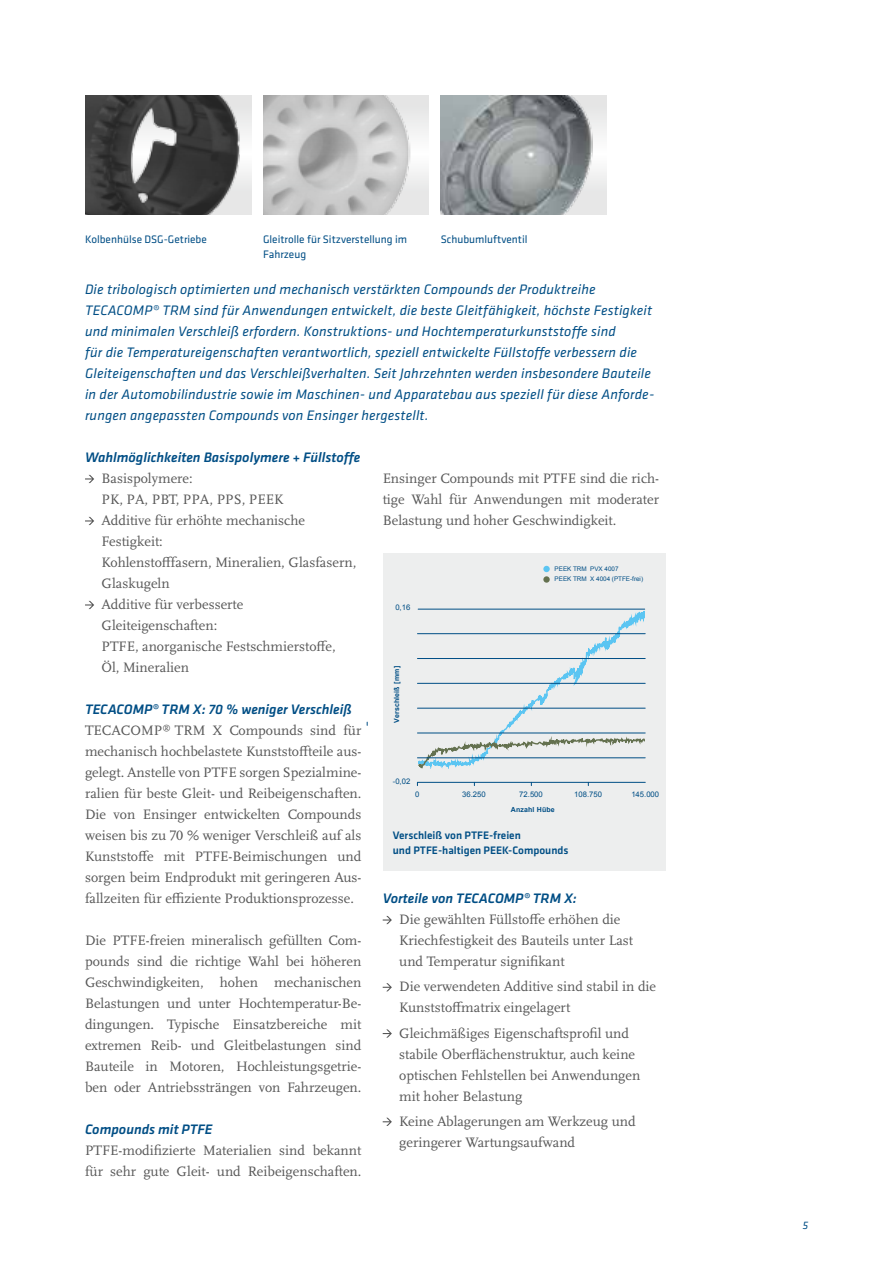
<style>
.page{position:relative;width:893px;height:1263px;background:#fff}
.page>*{position:absolute;margin:0;border:0;box-sizing:border-box;transform-origin:0 0}
.t1{font:14.25px/21px "Scala Pro";color:#565656}
.t2{font:italic 14.25px/21px "Klavika";letter-spacing:.01em;color:#004e85}
.t3{font:italic 500 14.25px "Klavika";color:#004e85}
.t4{font:11.25px/15px "Klavika";color:#004e85}
.t5{font:500 11.25px/15px "Klavika";color:#004e85}
.t6{font:italic 11.25px "Klavika";color:#004e85}
.t7{font:7.65px "Arial";color:#004e85}
.t8{font:700 7.05px "Arial";letter-spacing:.02em;color:#004e85}
.t9{font:6.3px/10.5px "Arial";color:#004e85}
</style>
<div class="page">
<img style="left:441px;top:95px;width:165px;height:119px">
<img style="left:263px;top:95px;width:166px;height:119px">
<img style="left:85px;top:95px;width:166px;height:119px">
<svg style="left:85px;top:475px;width:9px;height:8px"></svg>
<svg style="left:85px;top:517px;width:9px;height:8px"></svg>
<svg style="left:85px;top:601px;width:9px;height:8px"></svg>
<svg style="left:383px;top:916px;width:9px;height:8px"></svg>
<svg style="left:383px;top:983px;width:9px;height:8px"></svg>
<svg style="left:383px;top:1029px;width:9px;height:9px"></svg>
<svg style="left:383px;top:1118px;width:9px;height:8px"></svg>
<div style="left:383px;top:553px;width:282px;height:317px;background:#edeeee"></div>
<div style="left:543px;top:566px;width:7px;height:6px;background:#5bc5f2;border-radius:50%"></div>
<svg style="left:543px;top:576px;width:7px;height:7px"></svg>
<hr style="left:417px;top:782px;width:228px;height:1px;background:#004e85">
<svg style="left:418px;top:608px;width:227px;height:161px"></svg>
<hr style="left:417px;top:757px;width:228px;height:1px;background:#004e85">
<hr style="left:417px;top:733px;width:228px;height:1px;background:#004e85">
<hr style="left:417px;top:708px;width:228px;height:1px;background:#004e85">
<hr style="left:417px;top:683px;width:228px;height:1px;background:#004e85">
<hr style="left:417px;top:658px;width:228px;height:1px;background:#004e85">
<hr style="left:417px;top:633px;width:228px;height:1px;background:#004e85">
<p class="t4" style="left:85px;top:231px;width:123px">Kolbenhülse DSG-Getriebe</p>
<p class="t4" style="left:263px;top:231px;width:146px">Gleitrolle für Sitzverstellung im<br>Fahrzeug</p>
<p class="t4" style="left:441px;top:231px;width:88px">Schubumluftventil</p>
<p class="t2" style="left:85px;top:279px;width:571px">Die tribologisch optimierten und mechanisch verstärkten Compounds der Produktreihe TECACOMP® TRM sind für Anwendungen entwickelt, die beste Gleitfähigkeit, höchste Festigkeit und minimalen Verschleiß erfordern. Konstruktions- und Hochtemperaturkunststoffe sind<br>für die Temperatureigenschaften verantwortlich, speziell entwickelte Füllstoffe verbessern die Gleiteigenschaften und das Verschleißverhalten. Seit Jahrzehnten werden insbesondere Bauteile in der Automobilindustrie sowie im Maschinen- und Apparatebau aus speziell für diese Anforde&shy;rungen angepassten Compounds von Ensinger hergestellt.</p>
<p class="t3" style="left:85px;top:448px;width:277px">Wahlmöglichkeiten Basispolymere + Füllstoffe</p>
<p class="t1" style="left:102px;top:468px;width:256px">Basispolymere:<br>PK, PA, PBT, PPA, PPS, PEEK<br>Additive für erhöhte mechanische<br>Festigkeit:<br>Kohlenstofffasern, Mineralien, Glasfasern,<br>Glaskugeln<br>Additive für verbesserte<br>Gleiteigenschaften:<br>PTFE, anorganische Festschmierstoffe,<br>Öl, Mineralien</p>
<p class="t3" style="left:85px;top:700px;width:268px">TECACOMP® TRM X: 70 % weniger Verschleiß</p>
<p class="t1" style="left:85px;top:720px;width:278px;text-align:justify">TECACOMP<sup>®</sup> TRM X Compounds sind für mechanisch hochbelastete Kunststoffteile aus&shy;gelegt. Anstelle von PTFE sorgen Spezialmine&shy;ralien für beste Gleit- und Reibeigenschaften.<br>Die von Ensinger entwickelten Compounds weisen bis zu 70 % weniger Verschleiß auf als Kunststoffe mit PTFE-Beimischungen und sorgen beim Endprodukt mit geringeren Aus&shy;fallzeiten für effiziente Produktionsprozesse.</p>
<p class="t1" style="left:85px;top:930px;width:278px;text-align:justify">Die PTFE-freien mineralisch gefüllten Com&shy;pounds sind die richtige Wahl bei höheren Geschwindigkeiten, hohen mechanischen Belastungen und unter Hochtemperatur-Be&shy;dingungen. Typische Einsatzbereiche mit extremen Reib- und Gleitbelastungen sind Bauteile in Motoren, Hochleistungsgetrie&shy;ben oder Antriebssträngen von Fahrzeugen.</p>
<p class="t3" style="left:85px;top:1120px;width:129px">Compounds mit PTFE</p>
<p class="t1" style="left:85px;top:1140px;width:278px">PTFE-modifizierte Materialien sind bekannt für sehr gute Gleit- und Reibeigenschaften.</p>
<p class="t1" style="left:383px;top:468px;width:278px;text-align:justify">Ensinger Compounds mit PTFE sind die rich&shy;tige Wahl für Anwendungen mit moderater Belastung und hoher Geschwindigkeit.</p>
<p class="t7" style="left:395px;top:602px;width:16px">0,16</p>
<p class="t8" style="left:392px;top:723px;width:58px;rotate:-90deg">Verschleiß [mm]</p>
<p class="t7" style="left:393px;top:776px;width:19px">-0,02</p>
<p class="t9" style="left:555px;top:563px;width:90px">PEEK TRM PVX 4007<br>PEEK TRM X 4004 (PTFE-frei)</p>
<p class="t7" style="left:415px;top:789px;width:6px">0</p>
<p class="t7" style="left:462px;top:789px;width:25px">36.250</p>
<p class="t7" style="left:519px;top:789px;width:25px">72.500</p>
<p class="t7" style="left:574px;top:789px;width:29px">108.750</p>
<p class="t7" style="left:631px;top:789px;width:29px">145.000</p>
<p class="t8" style="left:511px;top:805px;width:45px">Anzahl Hübe</p>
<p class="t5" style="left:393px;top:828px;width:177px">Verschleiß von PTFE-freien<br>und PTFE-haltigen PEEK-Compounds</p>
<p class="t3" style="left:383px;top:889px;width:196px">Vorteile von TECACOMP® TRM X:</p>
<p class="t1" style="left:399px;top:909px;width:235px">Die gewählten Füllstoffe erhöhen die<br>Kriechfestigkeit des Bauteils unter Last und Temperatur signifikant</p>
<p class="t1" style="left:399px;top:976px;width:258px">Die verwendeten Additive sind stabil in die<br>Kunststoffmatrix eingelagert</p>
<p class="t1" style="left:399px;top:1022px;width:243px">Gleichmäßiges Eigenschaftsprofil und stabile Oberflächenstruktur, auch keine optischen Fehlstellen bei Anwendungen mit hoher Belastung</p>
<p class="t1" style="left:399px;top:1111px;width:238px">Keine Ablagerungen am Werkzeug und geringerer Wartungsaufwand</p>
<p class="t6" style="left:803px;top:1218px;width:7px">5</p>
</div>
